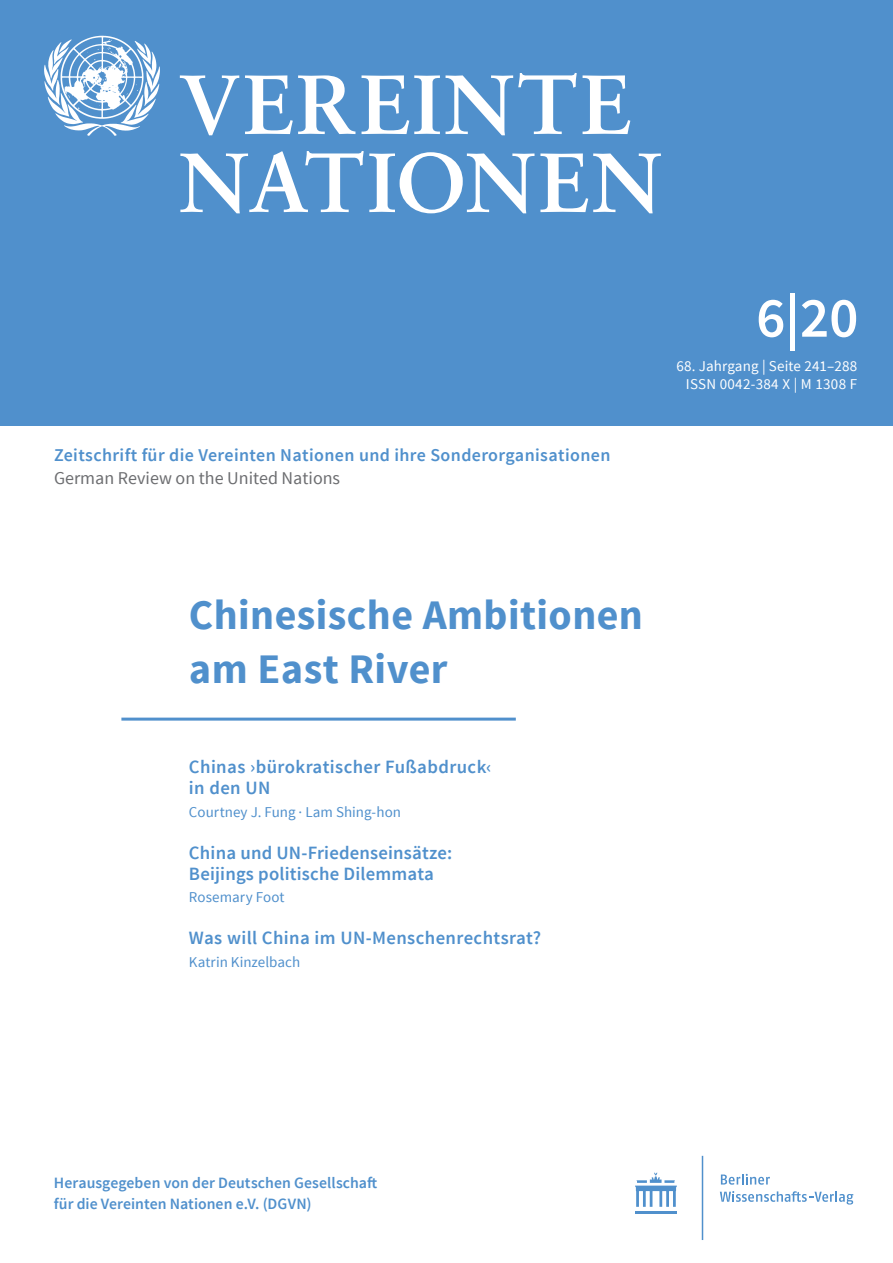
<style>
.page{position:relative;width:893px;height:1263px;background:#fff}
.page>*{position:absolute;margin:0;border:0;box-sizing:border-box;transform-origin:0 0}
.t1{font:700 84px/78px "Sabon LT Std";letter-spacing:.03em;color:#fff}
.t2{font:600 57px "Source Sans Pro";color:#fff}
.t3{font:700 42px/54px "Source Sans Pro";letter-spacing:.01em;color:#5090cc}
.t4{font:600 18.75px/21px "Source Sans Pro";letter-spacing:.015em;color:#5090cc}
.t5{font:600 18px "Source Sans Pro";letter-spacing:.02em;color:#5090cc}
.t6{font:18px "Source Sans Pro";color:#6c6d70}
.t7{font:600 15.75px/21px "Source Sans Pro";letter-spacing:.005em;color:#5090cc}
.t8{font:15px "Source Sans Pro";color:#5090cc}
.t9{font:15px/18px "Source Sans Pro";letter-spacing:.01em;color:#fff;text-align:right}
</style>
<div class="page">
<div style="left:0;top:0;width:893px;height:425px;background:#5090cc"></div>
<img style="left:44px;top:35px;width:116px;height:101px">
<hr style="left:121px;top:718px;width:395px;height:3px;background:#5090cc">
<hr style="left:635px;top:1211px;width:42px;height:3px;background:#5090cc">
<svg style="left:635px;top:1173px;width:42px;height:34px"></svg>
<svg style="left:721px;top:1174px;width:49px;height:11px"></svg>
<svg style="left:720px;top:1191px;width:133px;height:13px"></svg>
<hr style="left:702px;top:1156px;width:1px;height:84px;background:#5090cc">
<h1 class="t1" style="left:179px;top:64px;width:484px">VEREINTE<br>NATIONEN</h1>
<p class="t5" style="left:54px;top:444px;width:558px">Zeitschrift für die Vereinten Nationen und ihre Sonderorganisationen</p>
<p class="t6" style="left:54px;top:466px;width:288px">German Review on the United Nations</p>
<h2 class="t2" style="left:756px;top:282px;width:104px">6|20</h2>
<p class="t9" style="left:676px;top:357px;width:182px">68. Jahrgang | Seite 241–288<br>ISSN 0042-384 X | M 1308 F</p>
<h3 class="t3" style="left:189px;top:590px;width:456px">Chinesische Ambitionen am East River</h3>
<p class="t4" style="left:189px;top:757px;width:304px">Chinas ›bürokratischer Fußabdruck‹ in den UN</p>
<p class="t8" style="left:189px;top:802px;width:214px">Courtney J. Fung · Lam Shing-hon</p>
<p class="t4" style="left:189px;top:842px;width:265px">China und UN-Friedenseinsätze:<br>Beijings politische Dilemmata</p>
<p class="t8" style="left:189px;top:888px;width:97px">Rosemary Foot</p>
<p class="t4" style="left:189px;top:928px;width:354px">Was will China im UN-Menschenrechtsrat?</p>
<p class="t8" style="left:189px;top:952px;width:113px">Katrin Kinzelbach</p>
<p class="t7" style="left:54px;top:1173px;width:325px">Herausgegeben von der Deutschen Gesellschaft für die Vereinten Nationen e.V. (DGVN)</p>
</div>
